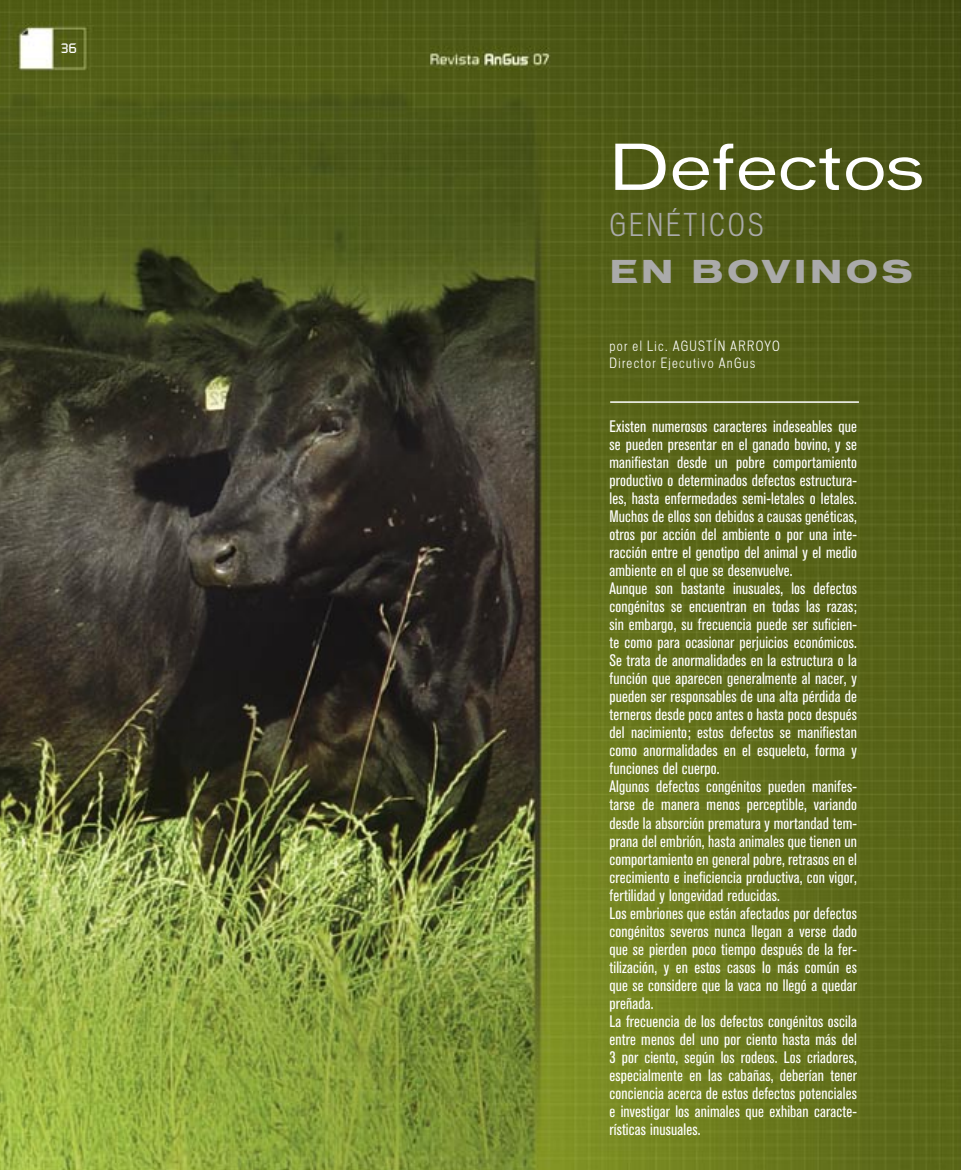
<style>
.page{position:relative;width:961px;height:1170px;background:#fff}
.page>*{position:absolute;margin:0;border:0;box-sizing:border-box;transform-origin:0 0}
.t1{font:expanded 60px "Vonnes";color:#fff}
.t2{font:100 condensed 30px "Vonnes";letter-spacing:.1em;color:#aaa}
.t3{font:700 expanded 30px "Vonnes";letter-spacing:.1em;color:#aaa}
.textos_condensed{font:condensed 16.5px/18px "Akzidenz Grotesk BE";letter-spacing:.01em;color:#fff;text-align:justify}
.t4{font:100 condensed 13.5px "Vonnes";letter-spacing:.1em;color:#fff}
.t5{font:13.5px "Russell Square";color:#fff}
</style>
<div class="page">
<img style="left:0;top:0;width:961px;height:1169px">
<hr style="left:610px;top:401px;width:249px;height:2px;background:#fff">
<p class="t5" style="left:61px;top:40px;width:18px">36</p>
<p class="t1" style="left:609px;top:131px;width:316px">Defectos</p>
<p class="t2" style="left:609px;top:208px;width:155px">GENÉTICOS</p>
<p class="t3" style="left:609px;top:253px;width:304px">EN BOVINOS</p>
<p class="t4" style="left:609px;top:338px;width:172px">por el Lic. AGUSTÍN ARROYO</p>
<p class="t4" style="left:609px;top:355px;width:147px">Director Ejecutivo AnGus</p>
<p class="textos_condensed" style="left:609px;top:418px;width:249px">Existen numerosos caracteres indeseables que se pueden presentar en el ganado bovino, y se manifiestan desde un pobre comportamiento productivo o determinados defectos estructura&shy;les, hasta enfermedades semi-letales o letales.<br>Muchos de ellos son debidos a causas genéticas, otros por acción del ambiente o por una inte&shy;racción entre el genotipo del animal y el medio ambiente en el que se desenvuelve.</p>
<p class="textos_condensed" style="left:609px;top:580px;width:249px">Aunque son bastante inusuales, los defectos congénitos se encuentran en todas las razas; sin embargo, su frecuencia puede ser suficien&shy;te como para ocasionar perjuicios económicos.<br>Se trata de anormalidades en la estructura o la función que aparecen generalmente al nacer, y pueden ser responsables de una alta pérdida de terneros desde poco antes o hasta poco después del nacimiento; estos defectos se manifiestan como anormalidades en el esqueleto, forma y funciones del cuerpo.</p>
<p class="textos_condensed" style="left:609px;top:778px;width:249px">Algunos defectos congénitos pueden manifes&shy;tarse de manera menos perceptible, variando desde la absorción prematura y mortandad tem&shy;prana del embrión, hasta animales que tienen un comportamiento en general pobre, retrasos en el crecimiento e ineficiencia productiva, con vigor, fertilidad y longevidad reducidas.</p>
<p class="textos_condensed" style="left:609px;top:904px;width:249px">Los embriones que están afectados por defectos congénitos severos nunca llegan a verse dado que se pierden poco tiempo después de la fer&shy;tilización, y en estos casos lo más común es que se considere que la vaca no llegó a quedar preñada.</p>
<p class="textos_condensed" style="left:609px;top:1012px;width:249px">La frecuencia de los defectos congénitos oscila entre menos del uno por ciento hasta más del 3 por ciento, según los rodeos. Los criadores, especialmente en las cabañas, deberían tener conciencia acerca de estos defectos potenciales e investigar los animales que exhiban caracte&shy;rísticas inusuales.</p>
</div>
